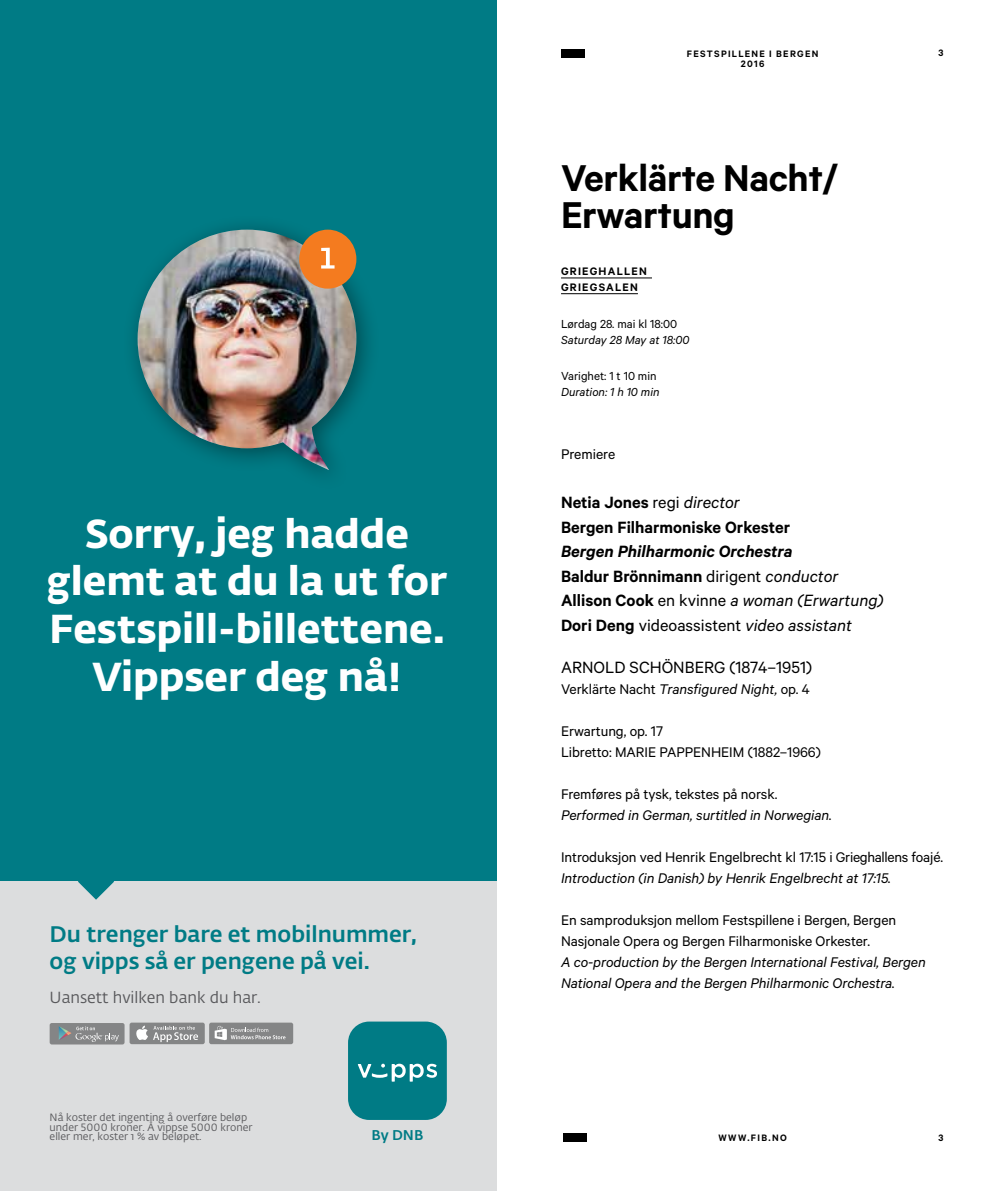
<style>
.page{position:relative;width:993px;height:1191px;background:#fff}
.page>*{position:absolute;margin:0;border:0;box-sizing:border-box;transform-origin:0 0}
.t1{font:600 42px/36.8px "Calibre";letter-spacing:-.01em;color:#000}
.t2{font:700 39.9px/47.9px "Fedra Sans Alt Pro";color:#fff;text-align:center}
.t3{font:500 22.22px/26.8px "Fedra Sans Alt Pro";color:#007b85}
.t4{font:italic 18.38px/24.5px "Calibre";color:#000}
.t5{font:600 18.38px/24.5px "Calibre";color:#000}
.t6{font:18.38px "Calibre";color:#000}
.t7{font:15.92px "Fedra Sans Alt Pro";color:#58585b}
.t8{font:15.75px/21px "Calibre";letter-spacing:-.005em;color:#000}
.t9{font:italic 15.75px/21px "Calibre";letter-spacing:-.005em;color:#000}
.t10{font:500 14px "Fedra Sans Alt Pro";color:#007b85}
.t11{font:italic 13.12px "Calibre";color:#000}
.t12{font:13.12px "Calibre";color:#000}
.t13{font:600 12.25px/15.8px "Calibre";letter-spacing:.1em;color:#000}
.t14{font:10.5px/9.8px "Fedra Sans Alt Pro";color:#58585b}
.t15{font:600 10.5px/10.5px "Calibre";letter-spacing:.125em;color:#000;text-align:center}
.s1{font-family:"Metric"}
.s2{font-weight:400}
.s3{font-weight:400;font-style:italic}
.s4{font-weight:600}
.s5{font-weight:600;font-style:normal}
.s6{font-style:normal}
.s7{font-style:italic}
</style>
<div class="page">
<div style="left:563px;top:1133px;width:23px;height:8px;background:#000"></div>
<div style="left:561px;top:50px;width:23px;height:8px;background:#000"></div>
<hr style="left:561px;top:277px;width:90px;height:1px;background:#000">
<hr style="left:561px;top:293px;width:76px;height:1px;background:#000">
<div style="left:0;top:0;width:496px;height:881px;background:#007b85"></div>
<img style="left:137px;top:230px;width:219px;height:240px">
<div style="left:299px;top:230px;width:57px;height:59px;background:#f47b1f;border-radius:50%"></div>
<svg style="left:321px;top:248px;width:13px;height:20px"></svg>
<div style="left:0;top:881px;width:496px;height:310px;background:#dcddde"></div>
<svg style="left:348px;top:1021px;width:98px;height:99px;background:#16868f"></svg>
<div style="left:50px;top:1023px;width:74px;height:21px;background:#848586;border-radius:2px"></div>
<svg style="left:59px;top:1026px;width:60px;height:16px"></svg>
<div style="left:129px;top:1022px;width:76px;height:22px;background:#848586;border-radius:2px"></div>
<svg style="left:136px;top:1025px;width:62px;height:17px"></svg>
<div style="left:209px;top:1022px;width:84px;height:22px;background:#848586;border-radius:2px"></div>
<svg style="left:214px;top:1026px;width:71px;height:14px"></svg>
<svg style="left:78px;top:881px;width:36px;height:18px"></svg>
<h2 class="t2" style="left:47px;top:506px;width:402px">Sorry, jeg hadde glemt at du la ut for<br>Festspill-billettene.<br>Vippser deg nå!</h2>
<h3 class="t3" style="left:50px;top:919px;width:368px">Du trenger bare et mobilnummer, og vipps så er pengene på vei.</h3>
<p class="t7" style="left:50px;top:986px;width:212px">Uansett hvilken bank du har.</p>
<p class="t14" style="left:50px;top:1112px;width:204px">Nå koster det ingenting å overføre beløp under 5000 kroner. Å vippse 5000 kroner eller mer, koster 1 % av beløpet.</p>
<p class="t15" style="left:50px;top:1132px;width:7px">2</p>
<p class="t10" style="left:371px;top:1124px;width:53px">By DNB</p>
<p class="t15" style="left:686px;top:48px;width:133px">FESTSPILLENE I BERGEN<br>2016</p>
<h1 class="t1" style="left:561px;top:159px;width:278px">Verklär<span class="s1">t</span>e Nach<span class="s1">t</span>/<br>Erwar<span class="s1">t</span>ung</h1>
<p class="t13" style="left:561px;top:263px;width:87px">GRIEGHALLEN<br>GRIEGSALEN</p>
<p class="t12" style="left:561px;top:316px;width:118px">Lørdag 28. mai kl 18:00</p>
<p class="t11" style="left:561px;top:332px;width:130px">Saturday 28 May at 18:00</p>
<p class="t12" style="left:561px;top:368px;width:97px">Varighet: 1 t 10 min</p>
<p class="t11" style="left:561px;top:384px;width:100px">Duration: 1 h 10 min</p>
<p class="t15" style="left:938px;top:48px;width:6px">3</p>
<p class="t8" style="left:561px;top:443px;width:56px">Premiere</p>
<p class="t5" style="left:561px;top:489px;width:230px">Netia Jones <span class="s2">regi</span> <span class="s3">director<br></span>Bergen Filharmoniske Orkester</p>
<p class="t4" style="left:561px;top:538px;width:324px"><span class="s4">Bergen Philharmonic Orchestra<br></span><span class="s5">Baldur Brönnimann</span> <span class="s6">dirigent</span> conductor <span class="s5">Allison Cook</span> <span class="s6">en kvinne</span> a woman (Erwartung)<br><span class="s5">Dori Deng</span> <span class="s6">videoassistent</span> video assistant</p>
<p class="t6" style="left:561px;top:656px;width:252px">ARNOLD SCHÖNBERG (1874–1951)</p>
<p class="t8" style="left:561px;top:678px;width:250px">Verklärte Nacht <span class="s7">Transfigured Night,</span> op. 4</p>
<p class="t8" style="left:561px;top:720px;width:261px">Erwartung, op. 17<br>Libretto: MARIE PAPPENHEIM (1882–1966)</p>
<p class="t8" style="left:561px;top:783px;width:218px">Fremføres på tysk, tekstes på norsk.</p>
<p class="t9" style="left:561px;top:804px;width:272px">Performed in German, surtitled in Norwegian.</p>
<p class="t8" style="left:561px;top:846px;width:383px">Introduksjon ved Henrik Engelbrecht kl 17:15 i Grieghallens foajé.</p>
<p class="t9" style="left:561px;top:866px;width:331px">Introduction (in Danish) by Henrik Engelbrecht at 17:15.</p>
<p class="t8" style="left:561px;top:908px;width:336px">En samproduksjon mellom Festspillene i Bergen, Bergen<br>Nasjonale Opera og Bergen Filharmoniske Orkester.</p>
<p class="t9" style="left:561px;top:950px;width:366px">A co-production by the Bergen International Festival, Bergen<br>National Opera and the Bergen Philharmonic Orchestra.</p>
<p class="t15" style="left:718px;top:1132px;width:70px">WWW.FIB.NO</p>
<p class="t15" style="left:938px;top:1132px;width:6px">3</p>
</div>
